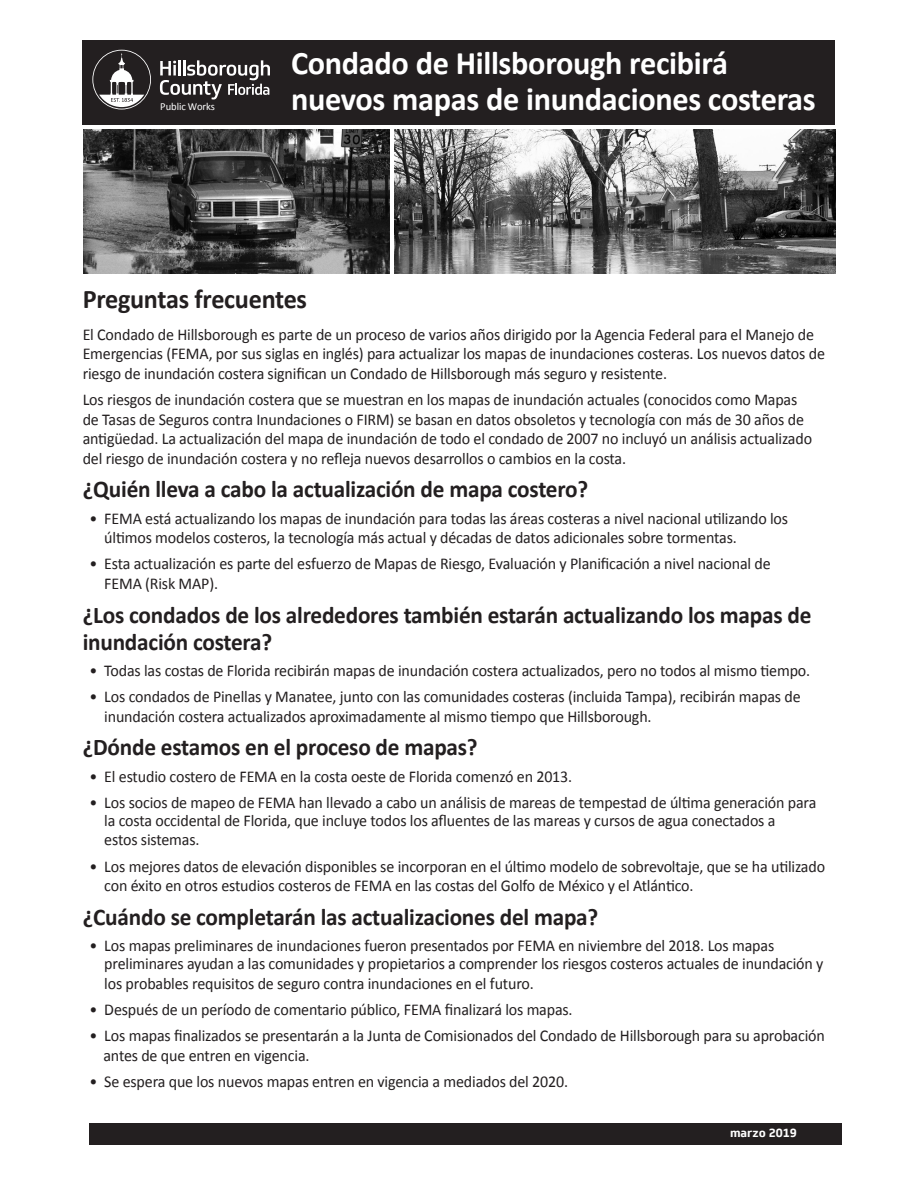
<style>
.page{position:relative;width:918px;height:1188px;background:#fff}
.page>*{position:absolute;margin:0;border:0;box-sizing:border-box;transform-origin:0 0}
.t1{font:700 33px "Calibri";letter-spacing:-.01em;color:#fff}
.t2{font:700 27px "Calibri";letter-spacing:-.01em;color:#231f20}
.t3{font:700 24px/27px "Calibri";letter-spacing:-.01em;color:#231f20}
.t4{font:16.5px/19.5px "Calibri";letter-spacing:-.01em;color:#231f20}
.t5{font:700 12px "Soleto";color:#fff}
.t6{font:10.8px "Calibri";color:#fff}
</style>
<div class="page">
<div style="left:83px;top:40px;width:752px;height:85px;background:#231f20"></div>
<img style="left:394px;top:129px;width:441px;height:145px">
<img style="left:83px;top:129px;width:306px;height:145px">
<div style="left:90px;top:1123px;width:752px;height:22px;background:#231f20"></div>
<svg style="left:92px;top:50px;width:59px;height:60px"></svg>
<svg style="left:160px;top:60px;width:110px;height:39px"></svg>
<p class="t6" style="left:160px;top:99px;width:56px">Public Works</p>
<p class="t1" style="left:291px;top:42px;width:438px">Condado de Hillsborough recibirá</p>
<p class="t1" style="left:291px;top:78px;width:526px">nuevos mapas de inundaciones costeras</p>
<p class="t2" style="left:83px;top:282px;width:226px">Preguntas frecuentes</p>
<p class="t4" style="left:83px;top:325px;width:744px">El Condado de Hillsborough es parte de un proceso de varios años dirigido por la Agencia Federal para el Manejo de<br>Emergencias (FEMA, por sus siglas en inglés) para actualizar los mapas de inundaciones costeras. Los nuevos datos de riesgo de inundación costera significan un Condado de Hillsborough más seguro y resistente.</p>
<p class="t4" style="left:83px;top:390px;width:731px">Los riesgos de inundación costera que se muestran en los mapas de inundación actuales (conocidos como Mapas de Tasas de Seguros contra Inundaciones o FIRM) se basan en datos obsoletos y tecnología con más de 30 años de antigüedad. La actualización del mapa de inundación de todo el condado de 2007 no incluyó un análisis actualizado del riesgo de inundación costera y no refleja nuevos desarrollos o cambios en la costa.</p>
<p class="t3" style="left:83px;top:476px;width:507px">¿Quién lleva a cabo la actualización de mapa costero?</p>
<p class="t4" style="left:104px;top:508px;width:685px;text-indent:-15px">• FEMA está actualizando los mapas de inundación para todas las áreas costeras a nivel nacional utilizando los últimos modelos costeros, la tecnología más actual y décadas de datos adicionales sobre tormentas.</p>
<p class="t4" style="left:104px;top:554px;width:668px;text-indent:-15px">• Esta actualización es parte del esfuerzo de Mapas de Riesgo, Evaluación y Planificación a nivel nacional de<br>FEMA (Risk MAP).</p>
<p class="t3" style="left:83px;top:601px;width:730px">¿Los condados de los alrededores también estarán actualizando los mapas de inundación costera?</p>
<p class="t4" style="left:90px;top:661px;width:722px">• Todas las costas de Florida recibirán mapas de inundación costera actualizados, pero no todos al mismo tiempo.</p>
<p class="t4" style="left:104px;top:687px;width:698px;text-indent:-15px">• Los condados de Pinellas y Manatee, junto con las comunidades costeras (incluida Tampa), recibirán mapas de inundación costera actualizados aproximadamente al mismo tiempo que Hillsborough.</p>
<p class="t3" style="left:83px;top:734px;width:397px">¿Dónde estamos en el proceso de mapas?</p>
<p class="t4" style="left:90px;top:766px;width:484px">• El estudio costero de FEMA en la costa oeste de Florida comenzó en 2013.</p>
<p class="t4" style="left:104px;top:793px;width:714px;line-height:18px;text-indent:-15px">• Los socios de mapeo de FEMA han llevado a cabo un análisis de mareas de tempestad de última generación para la costa occidental de Florida, que incluye todos los afluentes de las mareas y cursos de agua conectados a</p>
<p class="t4" style="left:104px;top:830px;width:97px">estos sistemas.</p>
<p class="t4" style="left:104px;top:856px;width:722px;text-indent:-15px">• Los mejores datos de elevación disponibles se incorporan en el último modelo de sobrevoltaje, que se ha utilizado con éxito en otros estudios costeros de FEMA en las costas del Golfo de México y el Atlántico.</p>
<p class="t3" style="left:83px;top:903px;width:517px">¿Cuándo se completarán las actualizaciones del mapa?</p>
<p class="t4" style="left:104px;top:937px;width:721px;line-height:18px;text-indent:-15px">• Los mapas preliminares de inundaciones fueron presentados por FEMA en niviembre del 2018. Los mapas preliminares ayudan a las comunidades y propietarios a comprender los riesgos costeros actuales de inundación y</p>
<p class="t4" style="left:104px;top:973px;width:431px">los probables requisitos de seguro contra inundaciones en el futuro.</p>
<p class="t4" style="left:90px;top:1000px;width:485px">• Después de un período de comentario público, FEMA finalizará los mapas.</p>
<p class="t4" style="left:103px;top:1026px;width:723px;text-indent:-14px">• Los mapas finalizados se presentarán a la Junta de Comisionados del Condado de Hillsborough para su aprobación antes de que entren en vigencia.</p>
<p class="t4" style="left:90px;top:1072px;width:480px">• Se espera que los nuevos mapas entren en vigencia a mediados del 2020.</p>
<p class="t5" style="left:730px;top:1125px;width:68px">marzo 2019</p>
</div>
